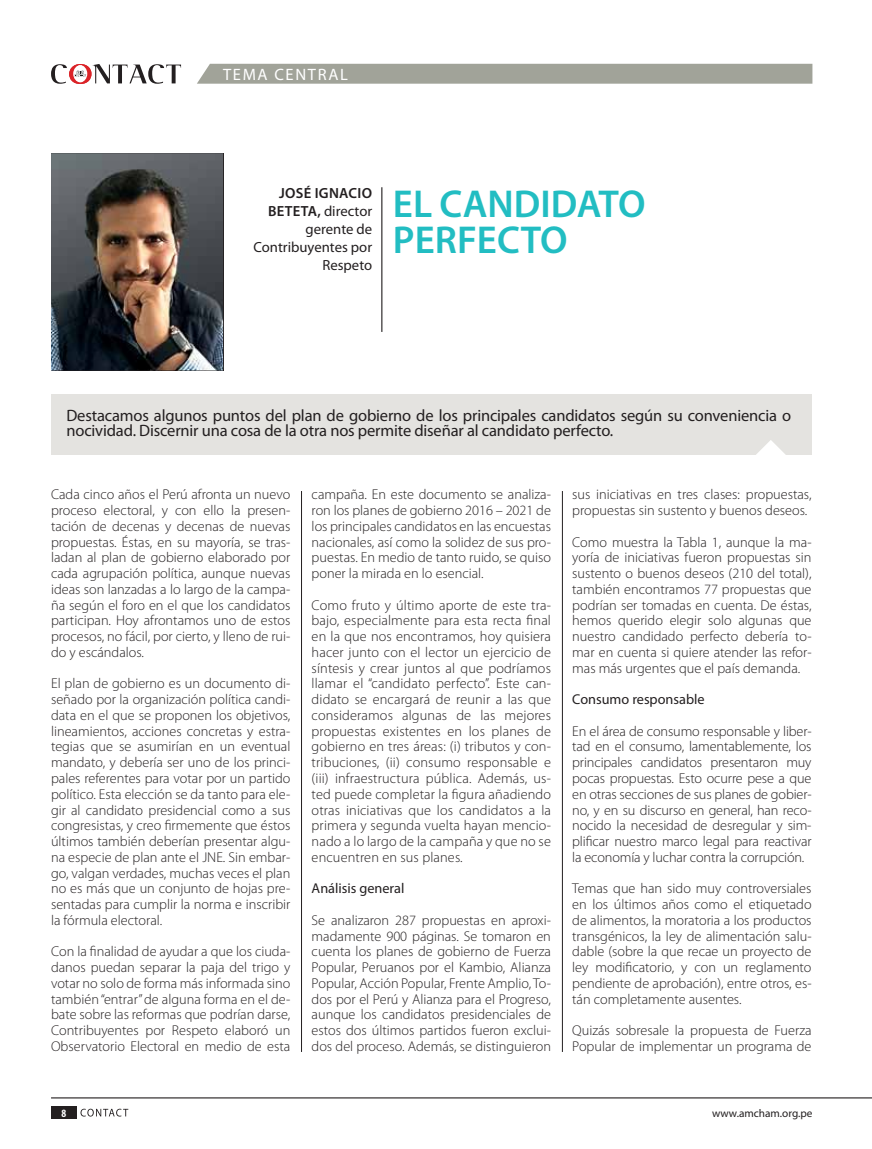
<style>
.page{position:relative;width:872px;height:1149px;background:#fff}
.page>*{position:absolute;margin:0;border:0;box-sizing:border-box;transform-origin:0 0}
.t1{font:600 39px/36px "Myriad Pro";color:#22bdc2}
.t2{font:16.5px/15px "Myriad Pro";letter-spacing:-.01em;color:#231f20}
.t3{font:16.5px "Myriad Pro";letter-spacing:.1em;color:#fff}
.t4{font:14.7px/17.9px "Myriad Pro";color:#231f20;text-align:right}
.t5{font:300 14.25px/15.8px "Myriad Pro";color:#231f20;text-align:justify}
.t6{font:14.25px "Myriad Pro";color:#231f20}
.t7{font:11.25px "Myriad Pro";color:#231f20}
.t8{font:700 condensed 11.25px "Myriad Pro";color:#fff}
.s1{font-weight:600}
</style>
<div class="page">
<hr style="left:51px;top:1096px;width:821px;height:2px;background:#231f20">
<div style="left:51px;top:1105px;width:26px;height:13px;background:#231f20"></div>
<svg style="left:80px;top:1108px;width:48px;height:8px"></svg>
<div style="left:197px;top:64px;width:615px;height:20px;background:#a1a399"></div>
<svg style="left:51px;top:64px;width:130px;height:20px"></svg>
<hr style="left:562px;top:491px;width:1px;height:560px;background:#231f20">
<hr style="left:301px;top:491px;width:1px;height:560px;background:#231f20">
<div style="left:51px;top:394px;width:760px;height:61px;background:#e4e3e0"></div>
<svg style="left:756px;top:440px;width:30px;height:15px"></svg>
<img style="left:51px;top:153px;width:172px;height:217px">
<hr style="left:381px;top:187px;width:1px;height:145px;background:#231f20">
<p class="t3" style="left:223px;top:68px;width:126px">TEMA CENTRAL</p>
<p class="t4" style="left:253px;top:186px;width:120px"><span class="s1">JOSÉ IGNACIO<br>BETETA,</span> director gerente de<br>Contribuyentes por<br>Respeto</p>
<h1 class="t1" style="left:393px;top:189px;width:254px">EL CANDIDATO<br>PERFECTO</h1>
<p class="t2" style="left:66px;top:409px;width:726px">Destacamos algunos puntos del plan de gobierno de los principales candidatos según su conveniencia o nocividad. Discernir una cosa de la otra nos permite diseñar al candidato perfecto.</p>
<p class="t5" style="left:51px;top:488px;width:241px">Cada cinco años el Perú afronta un nuevo proceso electoral, y con ello la presen&shy;tación de decenas y decenas de nuevas propuestas. Éstas, en su mayoría, se tras&shy;ladan al plan de gobierno elaborado por cada agrupación política, aunque nuevas ideas son lanzadas a lo largo de la campa&shy;ña según el foro en el que los candidatos participan. Hoy afrontamos uno de estos procesos, no fácil, por cierto, y lleno de rui&shy;do y escándalos.</p>
<p class="t5" style="left:51px;top:677px;width:241px">El plan de gobierno es un documento di&shy;señado por la organización política candi&shy;data en el que se proponen los objetivos, lineamientos, acciones concretas y estra&shy;tegias que se asumirían en un eventual mandato, y debería ser uno de los princi&shy;pales referentes para votar por un partido político. Esta elección se da tanto para ele&shy;gir al candidato presidencial como a sus congresistas, y creo firmemente que éstos últimos también deberían presentar algu&shy;na especie de plan ante el JNE. Sin embar&shy;go, valgan verdades, muchas veces el plan no es más que un conjunto de hojas pre&shy;sentadas para cumplir la norma e inscribir la fórmula electoral.</p>
<p class="t5" style="left:51px;top:944px;width:241px">Con la finalidad de ayudar a que los ciuda&shy;danos puedan separar la paja del trigo y votar no solo de forma más informada sino también “entrar” de alguna forma en el de&shy;bate sobre las reformas que podrían darse, Contribuyentes por Respeto elaboró un Observatorio Electoral en medio de esta</p>
<p class="t5" style="left:312px;top:488px;width:241px">campaña. En este documento se analiza&shy;ron los planes de gobierno 2016 – 2021 de los principales candidatos en las encuestas nacionales, así como la solidez de sus pro&shy;puestas. En medio de tanto ruido, se quiso poner la mirada en lo esencial.</p>
<p class="t5" style="left:312px;top:598px;width:241px">Como fruto y último aporte de este tra&shy;bajo, especialmente para esta recta final en la que nos encontramos, hoy quisiera hacer junto con el lector un ejercicio de síntesis y crear juntos al que podríamos llamar el “candidato perfecto”. Este can&shy;didato se encargará de reunir a las que consideramos algunas de las mejores propuestas existentes en los planes de gobierno en tres áreas: (i) tributos y con&shy;tribuciones, (ii) consumo responsable e (iii) infraestructura pública. Además, us&shy;ted puede completar la figura añadiendo otras iniciativas que los candidatos a la primera y segunda vuelta hayan mencio&shy;nado a lo largo de la campaña y que no se encuentren en sus planes.</p>
<p class="t6" style="left:312px;top:882px;width:94px">Análisis general</p>
<p class="t5" style="left:312px;top:913px;width:241px">Se analizaron 287 propuestas en aproxi&shy;madamente 900 páginas. Se tomaron en cuenta los planes de gobierno de Fuerza Popular, Peruanos por el Kambio, Alianza Popular, Acción Popular, Frente Amplio, To&shy;dos por el Perú y Alianza para el Progreso, aunque los candidatos presidenciales de estos dos últimos partidos fueron exclui&shy;dos del proceso. Además, se distinguieron</p>
<p class="t5" style="left:572px;top:488px;width:241px">sus iniciativas en tres clases: propuestas, propuestas sin sustento y buenos deseos.</p>
<p class="t5" style="left:572px;top:535px;width:241px">Como muestra la Tabla 1, aunque la ma&shy;yoría de iniciativas fueron propuestas sin sustento o buenos deseos (210 del total), también encontramos 77 propuestas que podrían ser tomadas en cuenta. De éstas, hemos querido elegir solo algunas que nuestro candidado perfecto debería to&shy;mar en cuenta si quiere atender las refor&shy;mas más urgentes que el país demanda.</p>
<p class="t6" style="left:572px;top:693px;width:134px">Consumo responsable</p>
<p class="t5" style="left:572px;top:724px;width:241px">En el área de consumo responsable y liber&shy;tad en el consumo, lamentablemente, los principales candidatos presentaron muy pocas propuestas. Esto ocurre pese a que en otras secciones de sus planes de gobier&shy;no, y en su discurso en general, han reco&shy;nocido la necesidad de desregular y sim&shy;plificar nuestro marco legal para reactivar la economía y luchar contra la corrupción.</p>
<p class="t5" style="left:572px;top:881px;width:241px">Temas que han sido muy controversiales en los últimos años como el etiquetado de alimentos, la moratoria a los productos transgénicos, la ley de alimentación salu&shy;dable (sobre la que recae un proyecto de ley modificatorio, y con un reglamento pendiente de aprobación), entre otros, es&shy;tán completamente ausentes.</p>
<p class="t5" style="left:572px;top:1023px;width:241px">Quizás sobresale la propuesta de Fuerza<br>Popular de implementar un programa de</p>
<p class="t8" style="left:61px;top:1105px;width:6px">8</p>
<p class="t7" style="left:712px;top:1108px;width:102px">www.amcham.org.pe</p>
</div>
